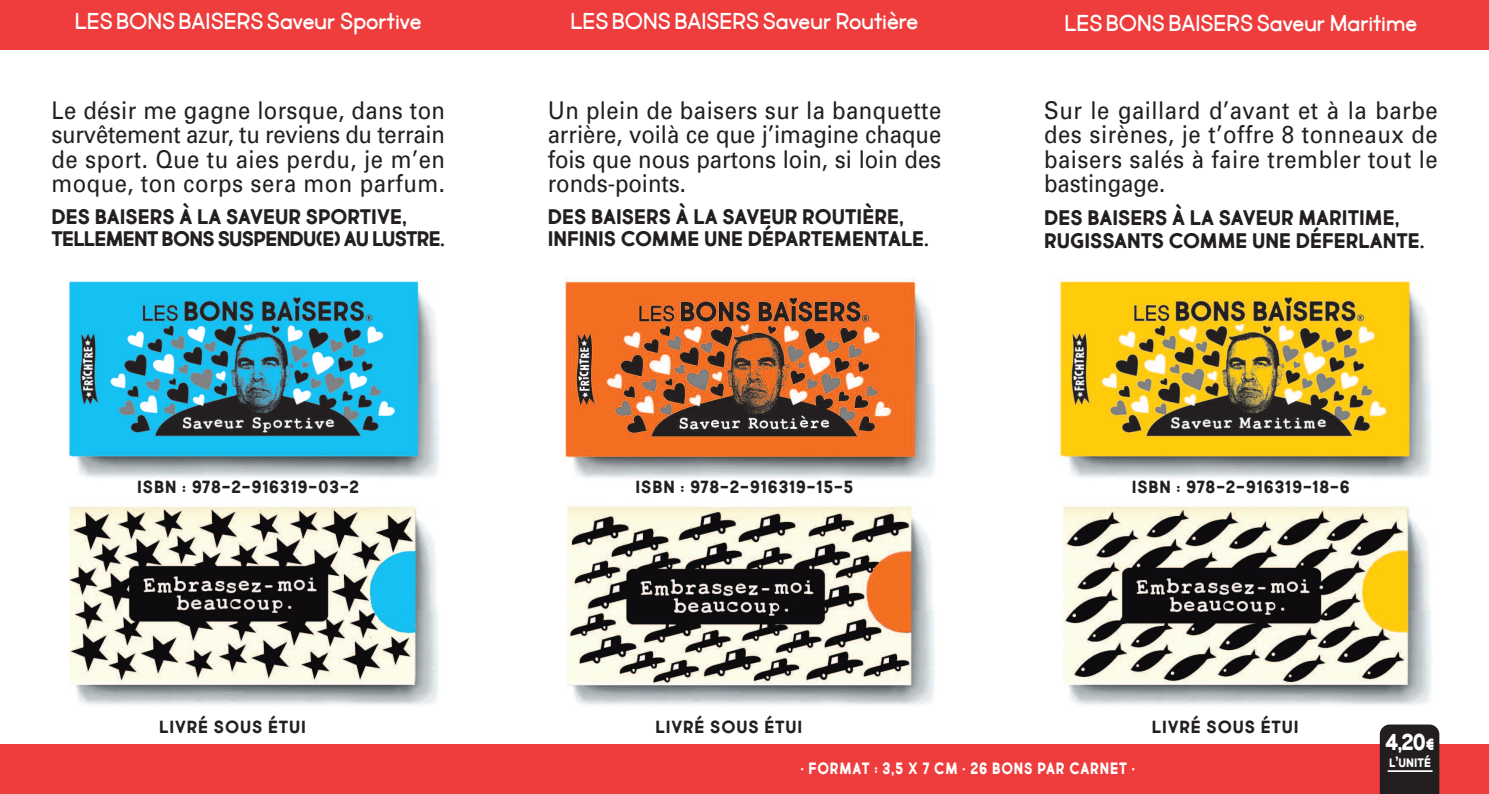
<style>
.page{position:relative;width:1489px;height:794px;background:#fff}
.page>*{position:absolute;margin:0;border:0;box-sizing:border-box;transform-origin:0 0}
.t1{font:24.5px/24.5px "Univers";letter-spacing:.025em;color:#231f20;text-align:justify;scale:.9 1}
.t2{font:24.5px "Market Fresh";color:#fff}
.t3{font:700 24.5px "Market Fresh";color:#fff}
.t4{font:21px/22.8px "Market Fresh Bold All Caps";color:#231f20}
.t5{font:21px/22.8px "Market Fresh Bold All Caps";letter-spacing:-.03em;color:#231f20}
.t6{font:17.5px "Market Fresh Bold All Caps";letter-spacing:.05em;color:#231f20}
.t7{font:700 17.5px "Market Fresh";letter-spacing:.05em;color:#fff;scale:.9 1}
.t8{font:700 13.12px "Market Fresh";color:#fff}
.s1{font-size:17.5px}
</style>
<div class="page">
<div style="left:0;top:0;width:1488px;height:50px;background:#ee3d3c"></div>
<div style="left:0;top:744px;width:1488px;height:50px;background:#ee3d3c"></div>
<img style="left:68px;top:506px;width:371px;height:199px">
<img style="left:69px;top:281px;width:370px;height:197px">
<img style="left:567px;top:506px;width:367px;height:199px">
<img style="left:565px;top:278px;width:371px;height:201px">
<img style="left:1062px;top:506px;width:370px;height:199px">
<img style="left:1056px;top:279px;width:375px;height:199px">
<div style="left:1379px;top:724px;width:60px;height:70px;background:#231f20"></div>
<hr style="left:1387px;top:770px;width:45px;height:2px;background:#fff">
<p class="t2" style="left:75px;top:11px;width:348px">LES BONS BAISERS Saveur Sportive</p>
<p class="t2" style="left:570px;top:11px;width:349px">LES BONS BAISERS Saveur Routière</p>
<p class="t1" style="left:51px;top:100px;width:439px">Le désir me gagne lorsque, dans ton survêtement azur, tu reviens du terrain de sport. Que tu aies perdu, je m’en moque, ton corps sera mon parfum.</p>
<p class="t5" style="left:51px;top:205px;width:395px">DES BAISERS À LA SAVEUR SPORTIVE,<br>TELLEMENT BONS SUSPENDU(E) AU LUSTRE.</p>
<p class="t1" style="left:547px;top:100px;width:439px">Un plein de baisers sur la banquette arrière, voilà ce que j’imagine chaque fois que nous partons loin, si loin des ronds-points.</p>
<p class="t4" style="left:547px;top:205px;width:383px">DES BAISERS À LA SAVEUR ROUTIÈRE,<br>INFINIS COMME UNE DÉPARTEMENTALE.</p>
<p class="t2" style="left:1064px;top:12px;width:354px">LES BONS BAISERS Saveur Maritime</p>
<p class="t1" style="left:1043px;top:100px;width:439px">Sur le gaillard d’avant et à la barbe des sirènes, je t’offre 8 tonneaux de baisers salés à faire trembler tout le bastingage.</p>
<p class="t4" style="left:1043px;top:207px;width:382px">DES BAISERS À LA SAVEUR MARITIME,<br>RUGISSANTS COMME UNE DÉFERLANTE.</p>
<p class="t6" style="left:137px;top:478px;width:223px">ISBN : 978-2-916319-03-2</p>
<p class="t6" style="left:635px;top:478px;width:219px">ISBN : 978-2-916319-15-5</p>
<p class="t6" style="left:1131px;top:478px;width:220px">ISBN : 978-2-916319-18-6</p>
<p class="t6" style="left:159px;top:718px;width:148px">LIVRÉ SOUS ÉTUI</p>
<p class="t6" style="left:655px;top:718px;width:148px">LIVRÉ SOUS ÉTUI</p>
<p class="t7" style="left:800px;top:761px;width:373px">• FORMAT : 3,5 X 7 CM • 26 BONS PAR CARNET •</p>
<p class="t6" style="left:1151px;top:718px;width:148px">LIVRÉ SOUS ÉTUI</p>
<p class="t3" style="left:1385px;top:731px;width:50px">4,20<span class="s1">€</span></p>
<p class="t8" style="left:1388px;top:757px;width:43px">L<span class="s1">’</span>UNITÉ</p>
</div>
